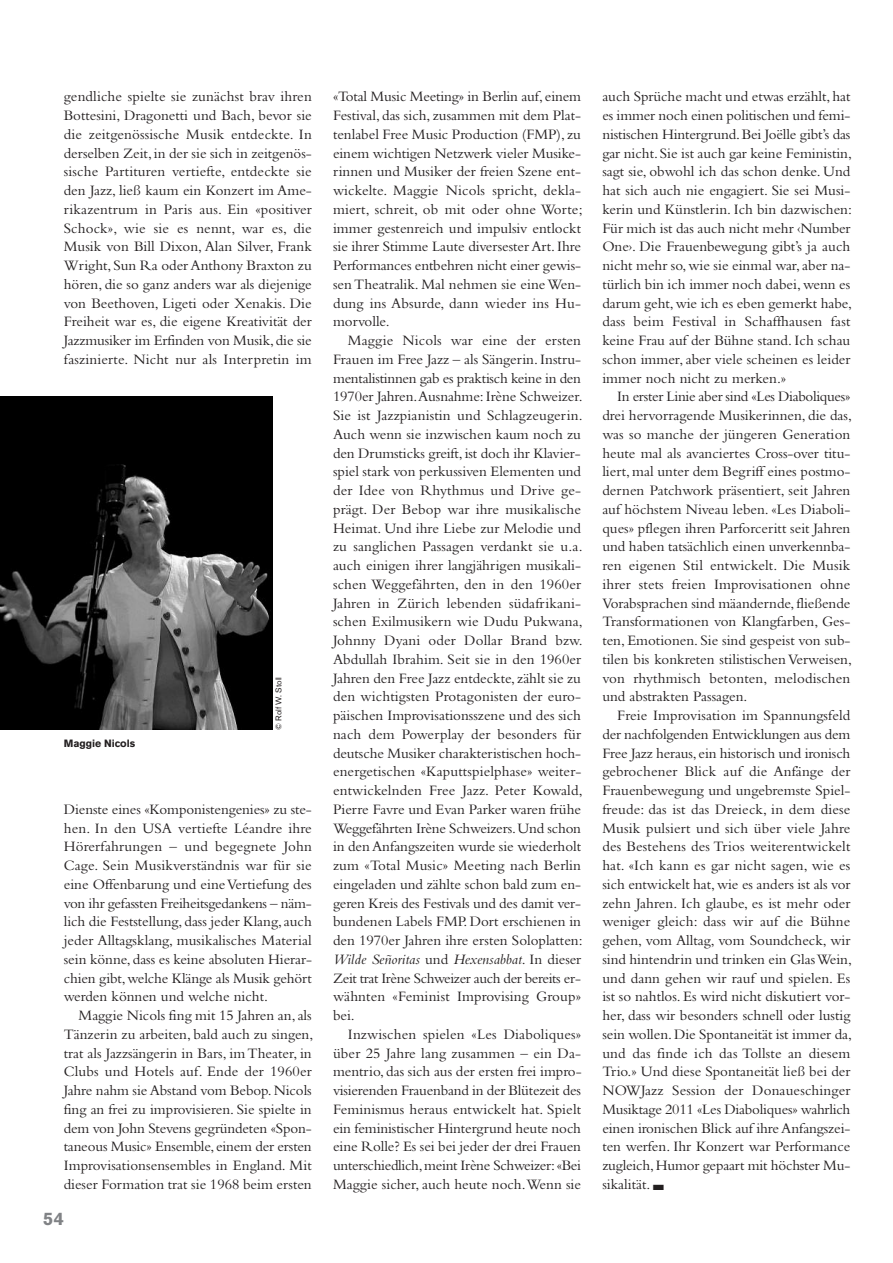
<style>
.page{position:relative;width:893px;height:1263px;background:#fff}
.page>*{position:absolute;margin:0;border:0;box-sizing:border-box;transform-origin:0 0}
.t1{font:700 18px "Akzidenz Grotesk BE";color:#808285}
.t2{font:15px/18.8px "Bembo";color:#231f20;text-align:justify}
.t3{font:700 10.5px "Akzidenz Grotesk BE";color:#231f20}
.t4{font:8.25px "Akzidenz Grotesk BE";color:#231f20}
.s1{font-style:italic}
</style>
<div class="page">
<img style="left:0;top:396px;width:272px;height:333px">
<p class="t2" style="left:64px;top:89px;width:250px">gendliche spielte sie zunächst brav ihren Bottesini, Dragonetti und Bach, bevor sie die zeitgenössische Musik entdeckte. In derselben Zeit, in der sie sich in zeitgenös&shy;sische Partituren vertiefte, entdeckte sie den Jazz, ließ kaum ein Konzert im Ame&shy;rikazentrum in Paris aus. Ein «positiver Schock», wie sie es nennt, war es, die Musik von Bill Dixon, Alan Silver, Frank Wright, Sun Ra oder Anthony Braxton zu hören, die so ganz anders war als diejenige von Beethoven, Ligeti oder Xenakis. Die Freiheit war es, die eigene Kreativität der Jazzmusiker im Erfinden von Musik, die sie faszinierte. Nicht nur als Interpretin im</p>
<p class="t3" style="left:64px;top:739px;width:73px">Maggie Nicols</p>
<p class="t4" style="left:276px;top:730px;width:54px;rotate:-90deg">© Rolf W. Stoll</p>
<p class="t2" style="left:64px;top:801px;width:250px">Dienste eines «Komponistengenies» zu ste&shy;hen. In den USA vertiefte Léandre ihre Hörerfahrungen – und begegnete John Cage. Sein Musikverständnis war für sie eine Offenbarung und eineVertiefung des von ihr gefassten Freiheitsgedankens – näm&shy;lich die Feststellung, dass jeder Klang,auch jeder Alltagsklang, musikalisches Material sein könne, dass es keine absoluten Hierar&shy;chien gibt,welche Klänge als Musik gehört werden können und welche nicht.</p>
<p class="t2" style="left:64px;top:1007px;width:251px;text-indent:15px">Maggie Nicols fing mit 15 Jahren an,als Tänzerin zu arbeiten, bald auch zu singen, trat als Jazzsängerin in Bars, im Theater, in Clubs und Hotels auf. Ende der 1960er Jahre nahm sie Abstand vom Bebop.Nicols fing an frei zu improvisieren. Sie spielte in dem von John Stevens gegründeten «Spon&shy;taneous Music» Ensemble, einem der ersten Improvisationsensembles in England. Mit dieser Formation trat sie 1968 beim ersten</p>
<p class="t1" style="left:43px;top:1211px;width:22px">54</p>
<p class="t2" style="left:333px;top:89px;width:251px">«Total Music Meeting» in Berlin auf, einem Festival, das sich, zusammen mit dem Plat&shy;tenlabel Free Music Production (FMP), zu einem wichtigen Netzwerk vieler Musike&shy;rinnen und Musiker der freien Szene ent&shy;wickelte. Maggie Nicols spricht, dekla&shy;miert, schreit, ob mit oder ohne Worte; immer gestenreich und impulsiv entlockt sie ihrer Stimme Laute diversesterArt.Ihre Performances entbehren nicht einer gewis&shy;senTheatralik. Mal nehmen sie eineWen&shy;dung ins Absurde, dann wieder ins Hu&shy;morvolle.</p>
<p class="t2" style="left:333px;top:332px;width:251px;text-align:left;text-indent:15px">Maggie Nicols war eine der ersten Frauen im Free Jazz – als Sängerin.Instru&shy;mentalistinnen gab es praktisch keine in den 1970er Jahren.Ausnahme:Irène Schweizer.<br>Sie ist Jazzpianistin und Schlagzeugerin.<br>Auch wenn sie inzwischen kaum noch zu den Drumsticks greift,ist doch ihr Klavier&shy;spiel stark von perkussiven Elementen und der Idee von Rhythmus und Drive ge&shy;prägt. Der Bebop war ihre musikalische Heimat. Und ihre Liebe zur Melodie und zu sanglichen Passagen verdankt sie u.a. auch einigen ihrer langjährigen musikali&shy;schen Weggefährten, den in den 1960er Jahren in Zürich lebenden südafrikani&shy;schen Exilmusikern wie Dudu Pukwana, Johnny Dyani oder Dollar Brand bzw.<br>Abdullah Ibrahim. Seit sie in den 1960er Jahren den Free Jazz entdeckte, zählt sie zu den wichtigsten Protagonisten der euro&shy;päischen Improvisationsszene und des sich nach dem Powerplay der besonders für deutsche Musiker charakteristischen hoch&shy;energetischen «Kaputtspielphase» weiter&shy;entwickelnden Free Jazz. Peter Kowald, Pierre Favre und Evan Parker waren frühe Weggefährten Irène Schweizers.Und schon in denAnfangszeiten wurde sie wiederholt zum «Total Music» Meeting nach Berlin eingeladen und zählte schon bald zum en&shy;geren Kreis des Festivals und des damit ver&shy;bundenen Labels FMP.Dort erschienen in den 1970er Jahren ihre ersten Soloplatten:<br><span class="s1">Wilde Señoritas</span> und <span class="s1">Hexensabbat</span>. In dieser Zeit trat Irène Schweizer auch der bereits er&shy;wähnten «Feminist Improvising Group» bei.</p>
<p class="t2" style="left:333px;top:1026px;width:250px;text-indent:15px">Inzwischen spielen «Les Diaboliques» über 25 Jahre lang zusammen – ein Da&shy;mentrio, das sich aus der ersten frei impro&shy;visierenden Frauenband in der Blütezeit des Feminismus heraus entwickelt hat. Spielt ein feministischer Hintergrund heute noch eine Rolle? Es sei bei jeder der drei Frauen unterschiedlich,meint Irène Schweizer:«Bei Maggie sicher, auch heute noch.Wenn sie</p>
<p class="t2" style="left:602px;top:89px;width:251px">auch Sprüche macht und etwas erzählt, hat es immer noch einen politischen und femi&shy;nistischen Hintergrund.Bei Joëlle gibt’s das gar nicht. Sie ist auch gar keine Feministin, sagt sie, obwohl ich das schon denke. Und hat sich auch nie engagiert. Sie sei Musi&shy;kerin und Künstlerin. Ich bin dazwischen:<br>Für mich ist das auch nicht mehr ‹Number One›. Die Frauenbewegung gibt’s ja auch nicht mehr so,wie sie einmal war,aber na&shy;türlich bin ich immer noch dabei,wenn es darum geht,wie ich es eben gemerkt habe, dass beim Festival in Schaffhausen fast keine Frau auf der Bühne stand. Ich schau schon immer, aber viele scheinen es leider immer noch nicht zu merken.»</p>
<p class="t2" style="left:602px;top:389px;width:251px;text-indent:15px">In erster Linie aber sind «Les Diaboliques» drei hervorragende Musikerinnen, die das, was so manche der jüngeren Generation heute mal als avanciertes Cross-over titu&shy;liert,mal unter dem Begriff eines postmo&shy;dernen Patchwork präsentiert, seit Jahren auf höchstem Niveau leben. «Les Diaboli&shy;ques» pflegen ihren Parforceritt seit Jahren und haben tatsächlich einen unverkennba&shy;ren eigenen Stil entwickelt. Die Musik ihrer stets freien Improvisationen ohne Vorabsprachen sind mäandernde,fließende Transformationen von Klangfarben, Ges&shy;ten, Emotionen. Sie sind gespeist von sub&shy;tilen bis konkreten stilistischen Verweisen, von rhythmisch betonten, melodischen und abstrakten Passagen.</p>
<p class="t2" style="left:602px;top:707px;width:251px;text-indent:15px">Freie Improvisation im Spannungsfeld der nachfolgenden Entwicklungen aus dem Free Jazz heraus, ein historisch und ironisch gebrochener Blick auf die Anfänge der Frauenbewegung und ungebremste Spiel&shy;freude: das ist das Dreieck, in dem diese Musik pulsiert und sich über viele Jahre des Bestehens des Trios weiterentwickelt hat. «Ich kann es gar nicht sagen, wie es sich entwickelt hat,wie es anders ist als vor zehn Jahren. Ich glaube, es ist mehr oder weniger gleich: dass wir auf die Bühne gehen, vom Alltag, vom Soundcheck, wir sind hintendrin und trinken ein GlasWein, und dann gehen wir rauf und spielen. Es ist so nahtlos. Es wird nicht diskutiert vor&shy;her, dass wir besonders schnell oder lustig sein wollen.Die Spontaneität ist immer da, und das finde ich das Tollste an diesem Trio.» Und diese Spontaneität ließ bei der NOWJazz Session der Donaueschinger Musiktage 2011 «Les Diaboliques» wahrlich einen ironischen Blick auf ihre Anfangszei&shy;ten werfen. Ihr Konzert war Performance zugleich,Humor gepaart mit höchster Mu&shy;sikalität. ■</p>
</div>
